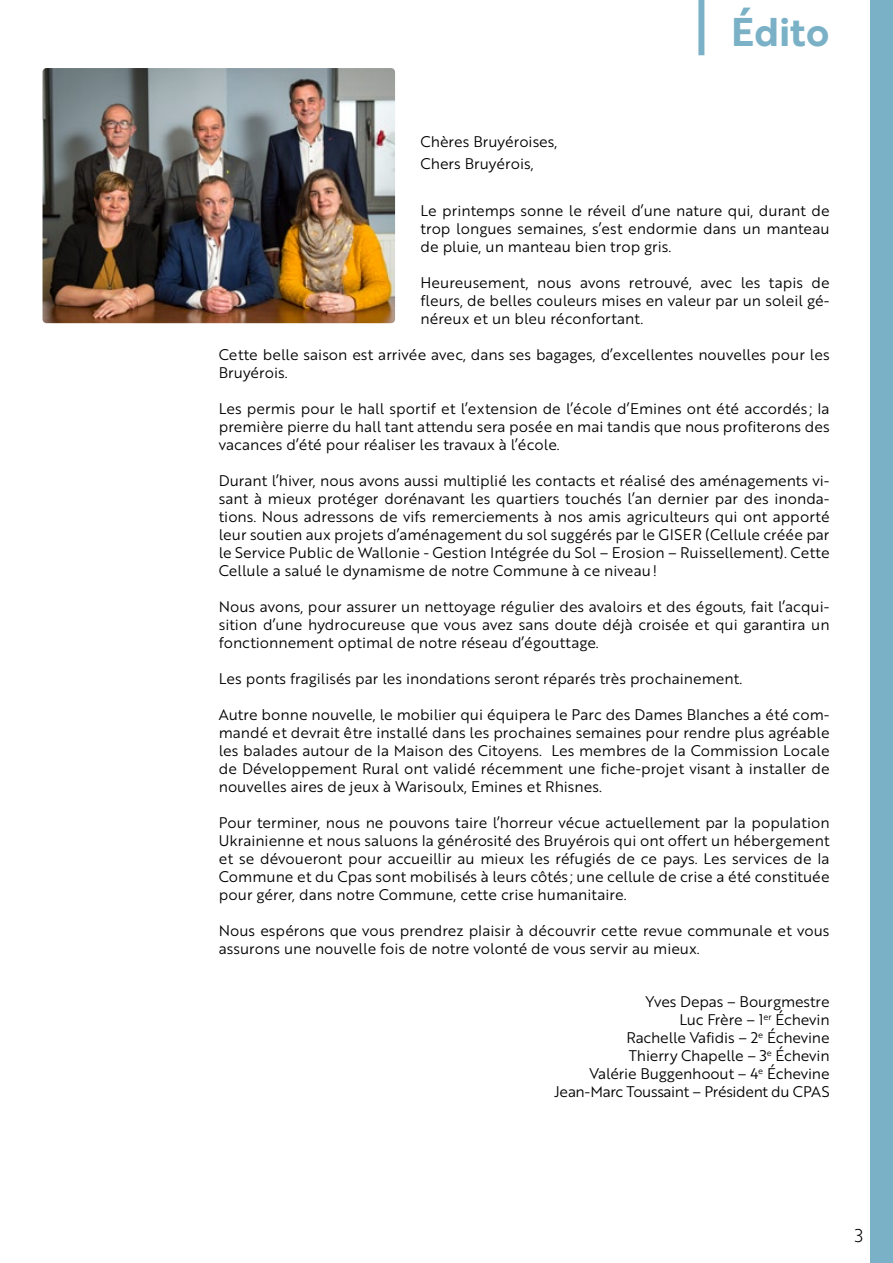
<style>
.page{position:relative;width:893px;height:1263px;background:#fff}
.page>*{position:absolute;margin:0;border:0;box-sizing:border-box;transform-origin:0 0}
.t1{font:39px "Brother 1816 Bold";letter-spacing:.005em;color:#7ab1c6}
.t2{font:18px "Brother 1816 Light";color:#000}
.t3{font:15px/18px "Brother 1816 Book";color:#000;text-align:justify}
</style>
<div class="page">
<div style="left:871px;top:0;width:22px;height:1263px;background:#7ab1c6"></div>
<div style="left:698px;top:0;width:6px;height:55px;background:#7ab1c6"></div>
<img style="left:43px;top:68px;width:352px;height:255px">
<h1 class="t1" style="left:731px;top:3px;width:100px">Édito</h1>
<p class="t3" style="left:421px;top:130px;width:138px;line-height:22.2px">Chères Bruyéroises,<br>Chers Bruyérois,</p>
<p class="t3" style="left:421px;top:201px;width:410px">Le printemps sonne le réveil d’une nature qui, durant de trop longues semaines, s’est endormie dans un manteau de pluie, un manteau bien trop gris.</p>
<p class="t3" style="left:421px;top:273px;width:411px">Heureusement, nous avons retrouvé, avec les tapis de fleurs, de belles couleurs mises en valeur par un soleil gé&shy;néreux et un bleu réconfortant.</p>
<p class="t3" style="left:219px;top:345px;width:612px">Cette belle saison est arrivée avec, dans ses bagages, d’excellentes nouvelles pour les<br>Bruyérois.</p>
<p class="t3" style="left:219px;top:399px;width:612px">Les permis pour le hall sportif et l’extension de l’école d’Emines ont été accordés ; la première pierre du hall tant attendu sera posée en mai tandis que nous profiterons des vacances d’été pour réaliser les travaux à l’école.</p>
<p class="t3" style="left:219px;top:471px;width:612px">Durant l’hiver, nous avons aussi multiplié les contacts et réalisé des aménagements vi&shy;sant à mieux protéger dorénavant les quartiers touchés l’an dernier par des inonda&shy;tions. Nous adressons de vifs remerciements à nos amis agriculteurs qui ont apporté leur soutien aux projets d’aménagement du sol suggérés par le GISER (Cellule créée par le Service Public de Wallonie - Gestion Intégrée du Sol – Erosion – Ruissellement). Cette Cellule a salué le dynamisme de notre Commune à ce niveau!</p>
<p class="t3" style="left:219px;top:597px;width:612px">Nous avons, pour assurer un nettoyage régulier des avaloirs et des égouts, fait l’acqui&shy;sition d’une hydrocureuse que vous avez sans doute déjà croisée et qui garantira un fonctionnement optimal de notre réseau d’égouttage.</p>
<p class="t3" style="left:219px;top:669px;width:525px">Les ponts fragilisés par les inondations seront réparés très prochainement.</p>
<p class="t3" style="left:219px;top:705px;width:612px">Autre bonne nouvelle, le mobilier qui équipera le Parc des Dames Blanches a été com&shy;mandé et devrait être installé dans les prochaines semaines pour rendre plus agréable les balades autour de la Maison des Citoyens. Les membres de la Commission Locale de Développement Rural ont validé récemment une fiche-projet visant à installer de nouvelles aires de jeux à Warisoulx, Emines et Rhisnes.</p>
<p class="t3" style="left:219px;top:813px;width:612px">Pour terminer, nous ne pouvons taire l’horreur vécue actuellement par la population Ukrainienne et nous saluons la générosité des Bruyérois qui ont offert un hébergement et se dévoueront pour accueillir au mieux les réfugiés de ce pays. Les services de la Commune et du Cpas sont mobilisés à leurs côtés ; une cellule de crise a été constituée pour gérer, dans notre Commune, cette crise humanitaire.</p>
<p class="t3" style="left:219px;top:921px;width:612px">Nous espérons que vous prendrez plaisir à découvrir cette revue communale et vous assurons une nouvelle fois de notre volonté de vous servir au mieux.</p>
<p class="t3" style="left:555px;top:992px;width:276px;text-align:right">Yves Depas – Bourgmestre<br>Luc Frère – 1<sup>er</sup> Échevin<br>Rachelle Vafidis – 2<sup>e</sup> Échevine<br>Thierry Chapelle – 3<sup>e</sup> Échevin<br>Valérie Buggenhoout – 4<sup>e</sup> Échevine<br>Jean-Marc Toussaint – Président du CPAS</p>
<p class="t2" style="left:855px;top:1222px;width:10px">3</p>
</div>
